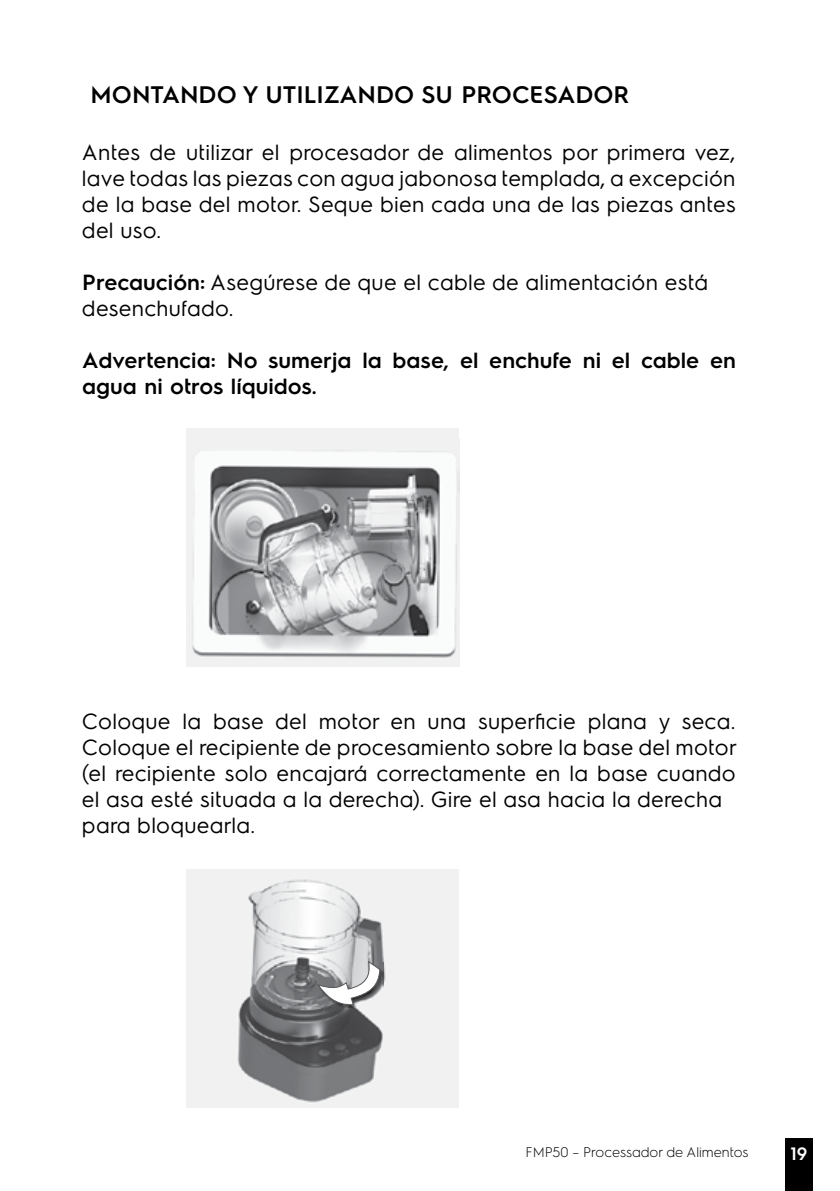
<style>
.page{position:relative;width:840px;height:1191px;background:#fff}
.page>*{position:absolute;margin:0;border:0;box-sizing:border-box;transform-origin:0 0}
.t1{font:600 24px "Electrolux Sans";color:#000}
.t2{font:22px/26px "Electrolux Sans";color:#000}
.t3{font:600 22px/26px "Electrolux Sans";color:#000}
.t4{font:600 18px "Electrolux Sans";color:#fff}
.t5{font:300 14px "Electrolux Sans";color:#000}
.s1{font-weight:600}
</style>
<div class="page">
<div style="left:784px;top:1137px;width:28px;height:54px;background:#000"></div>
<div style="left:187px;top:428px;width:272px;height:239px;background:#f1f1f2"></div>
<img style="left:459px;top:439px;width:1px;height:228px">
<img style="left:192px;top:451px;width:267px;height:207px">
<div style="left:187px;top:869px;width:272px;height:238px;background:#f1f1f2"></div>
<img style="left:237px;top:879px;width:149px;height:224px">
<img style="left:318px;top:962px;width:65px;height:46px">
<svg style="left:316px;top:962px;width:64px;height:43px"></svg>
<p class="t1" style="left:91px;top:78px;width:540px">MONTANDO Y UTILIZANDO SU PROCESADOR</p>
<p class="t2" style="left:82px;top:138px;width:655px;text-align:justify">Antes de utilizar el procesador de alimentos por primera vez, lave todas las piezas con agua jabonosa templada, a excepción de la base del motor. Seque bien cada una de las piezas antes del uso.</p>
<p class="t2" style="left:82px;top:268px;width:627px"><span class="s1">Precaución:</span> Asegúrese de que el cable de alimentación está desenchufado.</p>
<p class="t3" style="left:82px;top:346px;width:655px">Advertencia: No sumerja la base, el enchufe ni el cable en agua ni otros líquidos.</p>
<p class="t2" style="left:82px;top:707px;width:656px">Coloque la base del motor en una superficie plana y seca.<br>Coloque el recipiente de procesamiento sobre la base del motor (el recipiente solo encajará correctamente en la base cuando el asa esté situada a la derecha). Gire el asa hacia la derecha para bloquearla.</p>
<p class="t5" style="left:525px;top:1142px;width:224px">FMP50 – Processador de Alimentos</p>
<p class="t4" style="left:790px;top:1141px;width:18px">19</p>
</div>
